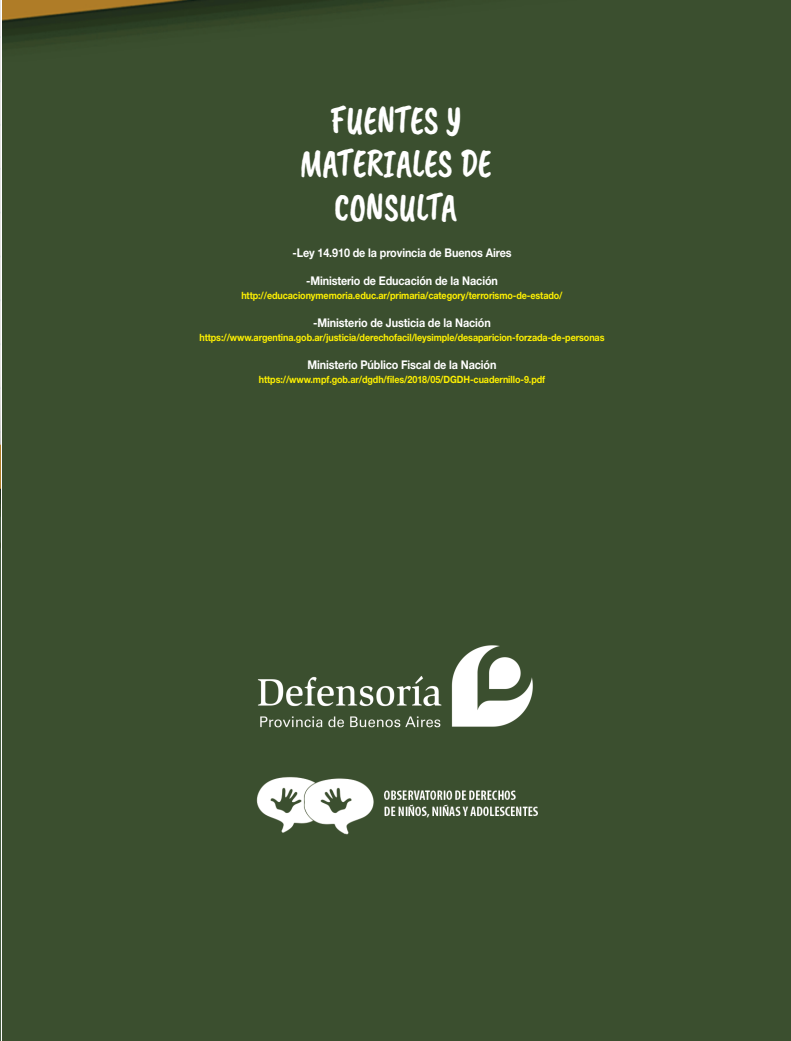
<style>
.page{position:relative;width:791px;height:1041px;background:#fff}
.page>*{position:absolute;margin:0;border:0;box-sizing:border-box;transform-origin:0 0}
.t1{font:40.5px/43.8px "Caveat Brush";letter-spacing:-.005em;color:#fff;text-align:center;scale:.85 1}
.t2{font:700 12px "Helvetica Neue LT Std";letter-spacing:-.01em;color:#fff;scale:.9 1}
.t3{font:700 10px "Helvetica Neue LT Std";letter-spacing:-.01em;color:#fff101;scale:.9 1}
</style>
<div class="page">
<div style="left:2px;top:0;width:789px;height:1041px;background:#3b4f2f"></div>
<img style="left:256px;top:641px;width:281px;height:95px">
<img style="left:241px;top:754px;width:310px;height:98px">
<h1 class="t1" style="left:300px;top:98px;width:228px">FUENTES Y<br>MATERIALES DE<br>CONSULTA</h1>
<p class="t2" style="left:292px;top:248px;width:245px">-Ley 14.910 de la provincia de Buenos Aires</p>
<p class="t2" style="left:306px;top:276px;width:215px">-Ministerio de Educación de la Nación</p>
<p class="t3" style="left:241px;top:292px;width:358px">http://educacionymemoria.educ.ar/primaria/category/terrorismo-de-estado/</p>
<p class="t2" style="left:313px;top:318px;width:199px">-Ministerio de Justicia de la Nación</p>
<p class="t3" style="left:199px;top:334px;width:451px">https://www.argentina.gob.ar/justicia/derechofacil/leysimple/desaparicion-forzada-de-personas</p>
<p class="t2" style="left:307px;top:360px;width:211px">Ministerio Público Fiscal de la Nación</p>
<p class="t3" style="left:259px;top:376px;width:320px">https://www.mpf.gob.ar/dgdh/files/2018/05/DGDH-cuadernillo-9.pdf</p>
</div>
